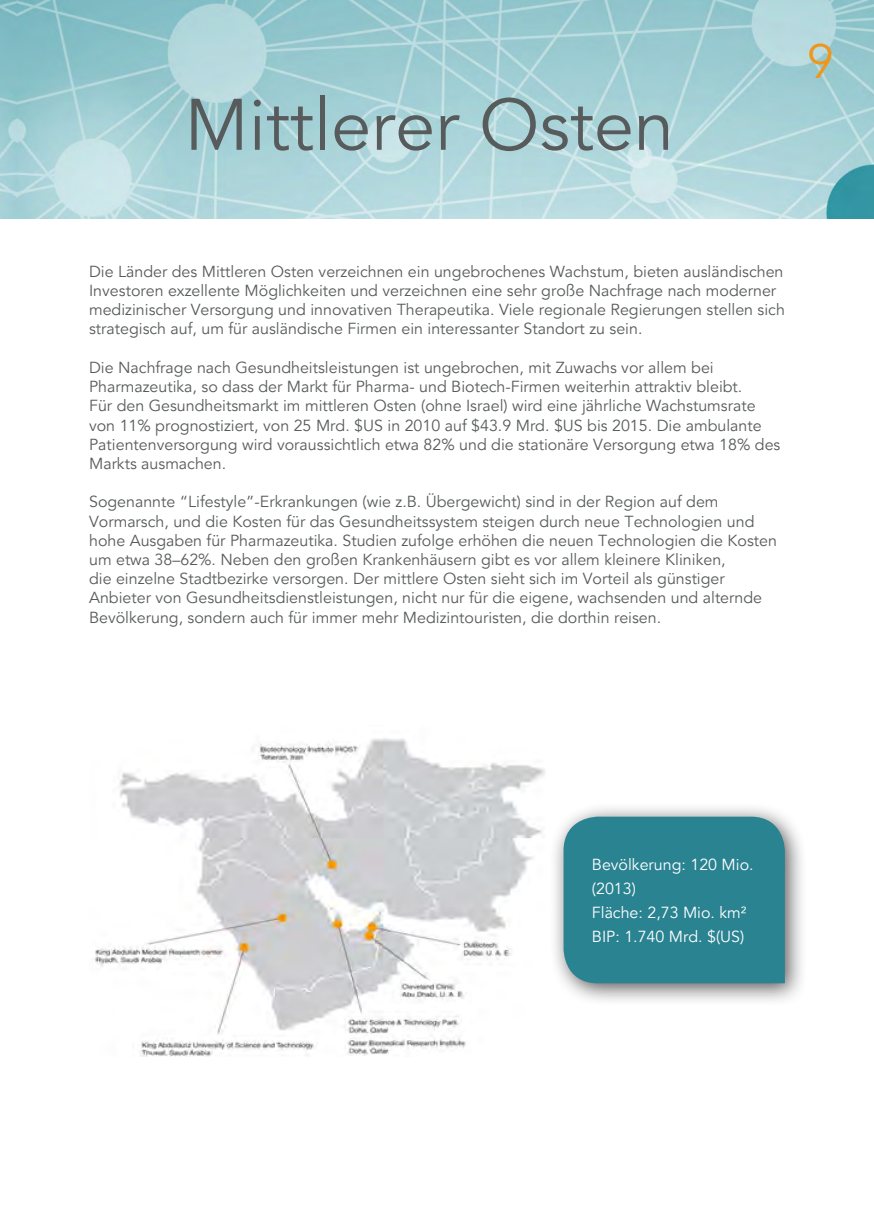
<style>
.page{position:relative;width:874px;height:1225px;background:#fff}
.page>*{position:absolute;margin:0;border:0;box-sizing:border-box;transform-origin:0 0}
.t1{font:72px "Avenir";color:#585b5c}
.t2{font:48px "Avenir";color:#ef961c}
.t3{font:16px/19.2px "Avenir";color:#585b5c}
.t4{font:16px/24px "Avenir";color:#fff}
</style>
<div class="page">
<img style="left:17px;top:0;width:856px;height:218px">
<img style="left:0;top:0;width:17px;height:218px">
<img style="left:94px;top:738px;width:451px;height:318px">
<div style="left:548px;top:801px;width:259px;height:205px;background:#231f20;opacity:.75"></div>
<div style="left:563px;top:816px;width:221px;height:167px;background:#2a8391"></div>
<p class="t1" style="left:184px;top:84px;width:491px">Mittlerer Osten</p>
<h2 class="t2" style="left:806px;top:34px;width:28px">9</h2>
<p class="t3" style="left:89px;top:262px;width:697px">Die Länder des Mittleren Osten verzeichnen ein ungebrochenes Wachstum, bieten ausländischen Investoren exzellente Möglichkeiten und verzeichnen eine sehr große Nachfrage nach moderner medizinischer Versorgung und innovativen Therapeutika. Viele regionale Regierungen stellen sich strategisch auf, um für ausländische Firmen ein interessanter Standort zu sein.</p>
<p class="t3" style="left:89px;top:358px;width:692px">Die Nachfrage nach Gesundheitsleistungen ist ungebrochen, mit Zuwachs vor allem bei Pharmazeutika, so dass der Markt für Pharma- und Biotech-Firmen weiterhin attraktiv bleibt.<br>Für den Gesundheitsmarkt im mittleren Osten (ohne Israel) wird eine jährliche Wachstumsrate von 11% prognostiziert, von 25 Mrd. $US in 2010 auf $43.9 Mrd. $US bis 2015. Die ambulante Patientenversorgung wird voraussichtlich etwa 82% und die stationäre Versorgung etwa 18% des Markts ausmachen.</p>
<p class="t3" style="left:89px;top:493px;width:689px">Sogenannte “Lifestyle”-Erkrankungen (wie z.B. Übergewicht) sind in der Region auf dem Vormarsch, und die Kosten für das Gesundheitssystem steigen durch neue Technologien und hohe Ausgaben für Pharmazeutika. Studien zufolge erhöhen die neuen Technologien die Kosten um etwa 38–62%. Neben den großen Krankenhäusern gibt es vor allem kleinere Kliniken,<br>die einzelne Stadtbezirke versorgen. Der mittlere Osten sieht sich im Vorteil als günstiger Anbieter von Gesundheitsdienstleistungen, nicht nur für die eigene, wachsenden und alternde Bevölkerung, sondern auch für immer mehr Medizintouristen, die dorthin reisen.</p>
<p class="t4" style="left:591px;top:853px;width:163px">Bevölkerung: 120 Mio. (2013)</p>
<p class="t4" style="left:591px;top:901px;width:156px">Fläche: 2,73 Mio. km²</p>
<p class="t4" style="left:591px;top:925px;width:154px">BIP: 1.740 Mrd. $(US)</p>
</div>
